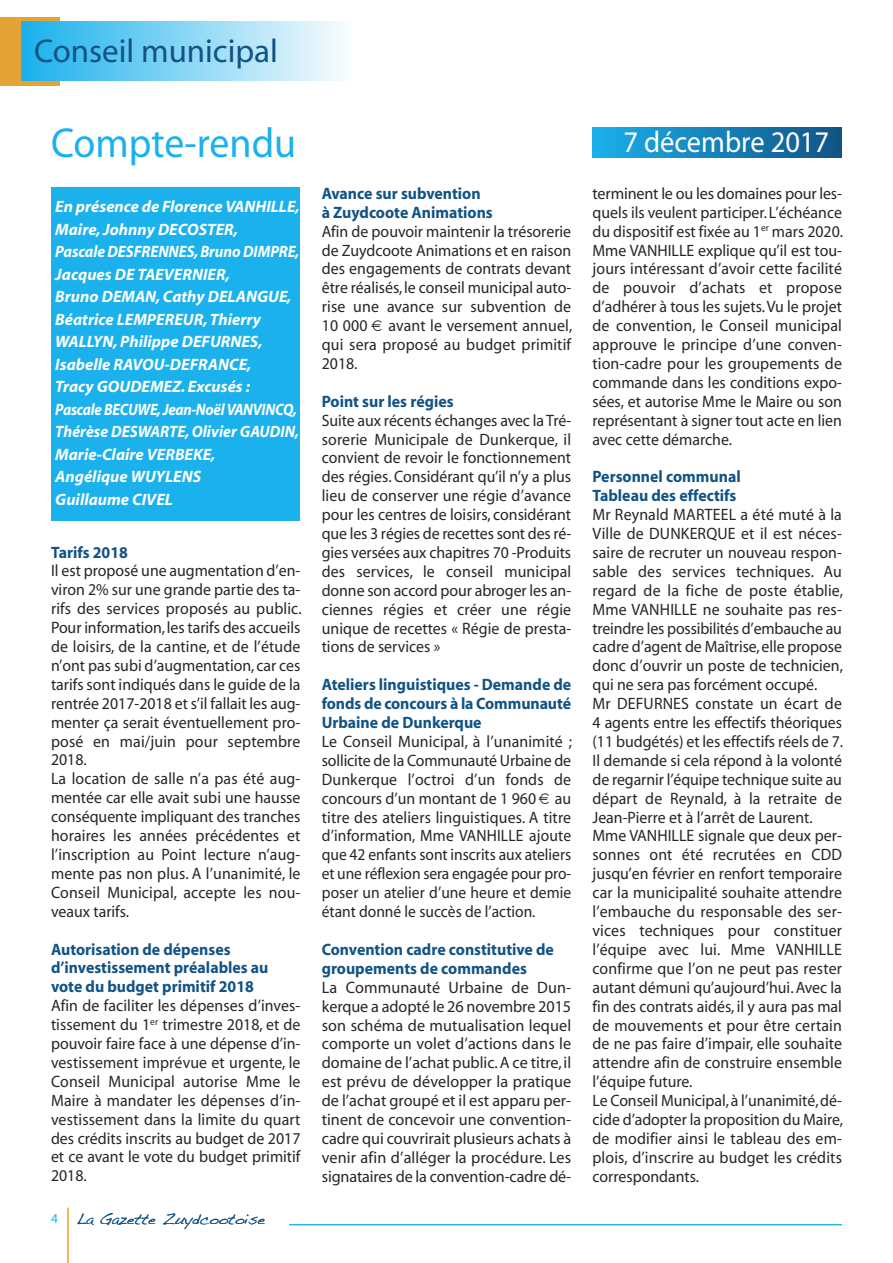
<style>
.page{position:relative;width:893px;height:1263px;background:#fff}
.page>*{position:absolute;margin:0;border:0;box-sizing:border-box;transform-origin:0 0}
.t1{font:42px "Myriad";color:#1ab1ed;scale:.95 1}
.t2{font:33px "Myriad";color:#115385}
.t3{font:30px "Myriad";color:#fff;scale:.95 1}
.t4{font:16.5px/18.9px "Myriad";color:#272526;text-align:justify;scale:.96 1}
.t5{font:16.5px/18.9px "Myriad";color:#272526;text-align:justify}
.t6{font:italic 700 16.5px/22.5px "Myriad";color:#fff}
.t7{font:700 16.5px/18.9px "Myriad";color:#115385;scale:.96 1}
.t8{font:15px "Handwriting Dakota";color:#115385}
.s1{font-family:"Myriad";font-size:13.5px;color:#1ab1ed}
</style>
<div class="page">
<div style="left:51px;top:187px;width:249px;height:334px;background:#1ab1ed"></div>
<div style="left:592px;top:128px;width:250px;height:29px;background:linear-gradient(to right,#1ab0ec,#115486)"></div>
<hr style="left:289px;top:1224px;width:553px;height:1px;background:#1ab1ed">
<hr style="left:68px;top:1208px;width:1px;height:55px;background:#e4a334">
<div style="left:0;top:17px;width:60px;height:68px;background:#e4a334"></div>
<div style="left:21px;top:21px;width:332px;height:60px;background:linear-gradient(to right,#19b1ed,#fbfdfe)"></div>
<h2 class="t2" style="left:34px;top:38px;width:245px">Conseil municipal</h2>
<h1 class="t1" style="left:51px;top:128px;width:260px">Compte-rendu</h1>
<p class="t6" style="left:55px;top:197px;width:246px">En présence de Florence VANHILLE,<br>Maire,Johnny DECOSTER,<br>Pascale DESFRENNES,Bruno DIMPRE,<br>Jacques DE TAEVERNIER,<br>Bruno DEMAN,Cathy DELANGUE,<br>Béatrice LEMPEREUR, Thierry<br>WALLYN, Philippe DEFURNES,<br>Isabelle RAVOU-DEFRANCE,<br>Tracy GOUDEMEZ. Excusés :<br>Pascale BECUWE,Jean-Noël VANVINCQ,<br>Thérèse DESWARTE, Olivier GAUDIN,<br>Marie-Claire VERBEKE,<br>Angélique WUYLENS<br>Guillaume CIVEL</p>
<p class="t7" style="left:51px;top:544px;width:82px">Tarifs 2018</p>
<p class="t4" style="left:51px;top:563px;width:263px;text-align:left">Il est proposé une augmentation d’en&shy;viron 2% sur une grande partie des ta&shy;rifs des services proposés au public.<br>Pour information,les tarifs des accueils de loisirs, de la cantine, et de l’étude n’ont pas subi d’augmentation, car ces tarifs sont indiqués dans le guide de la rentrée 2017-2018 et s’il fallait les aug&shy;menter ça serait éventuellement pro&shy;posé en mai/juin pour septembre 2018.<br>La location de salle n’a pas été aug&shy;mentée car elle avait subi une hausse conséquente impliquant des tranches horaires les années précédentes et l’inscription au Point lecture n’aug&shy;mente pas non plus. A l’unanimité, le Conseil Municipal, accepte les nou&shy;veaux tarifs.</p>
<p class="t7" style="left:51px;top:941px;width:228px">Autorisation de dépenses d’investissement préalables au vote du budget primitif 2018</p>
<p class="t4" style="left:51px;top:998px;width:261px">Afin de faciliter les dépenses d’inves&shy;tissement du 1<sup>er</sup> trimestre 2018, et de pouvoir faire face à une dépense d’in&shy;vestissement imprévue et urgente, le Conseil Municipal autorise Mme le Maire à mandater les dépenses d’in&shy;vestissement dans la limite du quart des crédits inscrits au budget de 2017 et ce avant le vote du budget primitif 2018.</p>
<p class="t8" style="left:51px;top:1210px;width:215px"><span class="s1">4</span> La Gazette Zuydcootoise</p>
<p class="t7" style="left:322px;top:185px;width:180px">Avance sur subvention à Zuydcoote Animations</p>
<p class="t4" style="left:322px;top:223px;width:261px">Afin de pouvoir maintenir la trésorerie de Zuydcoote Animations et en raison des engagements de contrats devant être réalisés,le conseil municipal auto&shy;rise une avance sur subvention de 10 000</p>
<p class="t4" style="left:322px;top:318px;width:262px;text-indent:67px">avant le versement annuel, qui sera proposé au budget primitif 2018.</p>
<p class="t7" style="left:322px;top:393px;width:139px">Point sur les régies</p>
<p class="t4" style="left:322px;top:412px;width:261px">Suite aux récents échanges avec la Tré&shy;sorerie Municipale de Dunkerque, il convient de revoir le fonctionnement des régies. Considérant qu’il n’y a plus lieu de conserver une régie d’avance pour les centres de loisirs, considérant que les 3 régies de recettes sont des ré&shy;gies versées aux chapitres 70 -Produits des services, le conseil municipal donne son accord pour abroger les an&shy;ciennes régies et créer une régie unique de recettes « Régie de presta&shy;tions de services »</p>
<p class="t7" style="left:322px;top:677px;width:261px;text-align:justify">Ateliers linguistiques - Demande de fonds de concours à la Communauté Urbaine de Dunkerque</p>
<p class="t4" style="left:322px;top:733px;width:262px">Le Conseil Municipal, à l’unanimité ; sollicite de la Communauté Urbaine de Dunkerque l’octroi d’un fonds de concours d’un montant de 1 960 au titre des ateliers linguistiques. A titre d’information, Mme VANHILLE ajoute que 42 enfants sont inscrits aux ateliers et une réflexion sera engagée pour pro&shy;poser un atelier d’une heure et demie étant donné le succès de l’action.</p>
<p class="t7" style="left:322px;top:941px;width:243px">Convention cadre constitutive de groupements de commandes</p>
<p class="t5" style="left:322px;top:979px;width:251px">La Communauté Urbaine de Dun&shy;kerque a adopté le 26 novembre 2015 son schéma de mutualisation lequel comporte un volet d’actions dans le domaine de l’achat public.A ce titre, il est prévu de développer la pratique de l’achat groupé et il est apparu per&shy;tinent de concevoir une convention&shy;cadre qui couvrirait plusieurs achats à venir afin d’alléger la procédure. Les signataires de la convention-cadre dé-</p>
<h3 class="t3" style="left:623px;top:131px;width:218px">7 décembre 2017</h3>
<p class="t5" style="left:592px;top:185px;width:252px">terminent le ou les domaines pour les&shy;quels ils veulent participer.L’échéance du dispositif est fixée au 1<sup>er</sup> mars 2020.<br>Mme VANHILLE explique qu’il est tou&shy;jours intéressant d’avoir cette facilité de pouvoir d’achats et propose d’adhérer à tous les sujets.Vu le projet de convention, le Conseil municipal approuve le principe d’une conven&shy;tion-cadre pour les groupements de commande dans les conditions expo&shy;sées, et autorise Mme le Maire ou son représentant à signer tout acte en lien avec cette démarche.</p>
<p class="t7" style="left:592px;top:469px;width:156px">Personnel communal<br>Tableau des effectifs</p>
<p class="t4" style="left:592px;top:507px;width:263px;text-align:left">Mr Reynald MARTEEL a été muté à la Ville de DUNKERQUE et il est néces&shy;saire de recruter un nouveau respon&shy;sable des services techniques. Au regard de la fiche de poste établie, Mme VANHILLE ne souhaite pas res&shy;treindre les possibilités d’embauche au cadre d’agent de Maîtrise,elle propose donc d’ouvrir un poste de technicien, qui ne sera pas forcément occupé.<br>Mr DEFURNES constate un écart de 4 agents entre les effectifs théoriques (11 budgétés) et les effectifs réels de 7.<br>Il demande si cela répond à la volonté de regarnir l’équipe technique suite au départ de Reynald, à la retraite de Jean-Pierre et à l’arrêt de Laurent.<br>Mme VANHILLE signale que deux per&shy;sonnes ont été recrutées en CDD jusqu’en février en renfort temporaire car la municipalité souhaite attendre l’embauche du responsable des ser&shy;vices techniques pour constituer l’équipe avec lui. Mme VANHILLE confirme que l’on ne peut pas rester autant démuni qu’aujourd’hui.Avec la fin des contrats aidés, il y aura pas mal de mouvements et pour être certain de ne pas faire d’impair, elle souhaite attendre afin de construire ensemble l’équipe future.<br>Le Conseil Municipal,à l’unanimité,dé&shy;cide d’adopter la proposition du Maire, de modifier ainsi le tableau des em&shy;plois, d’inscrire au budget les crédits correspondants.</p>
</div>
